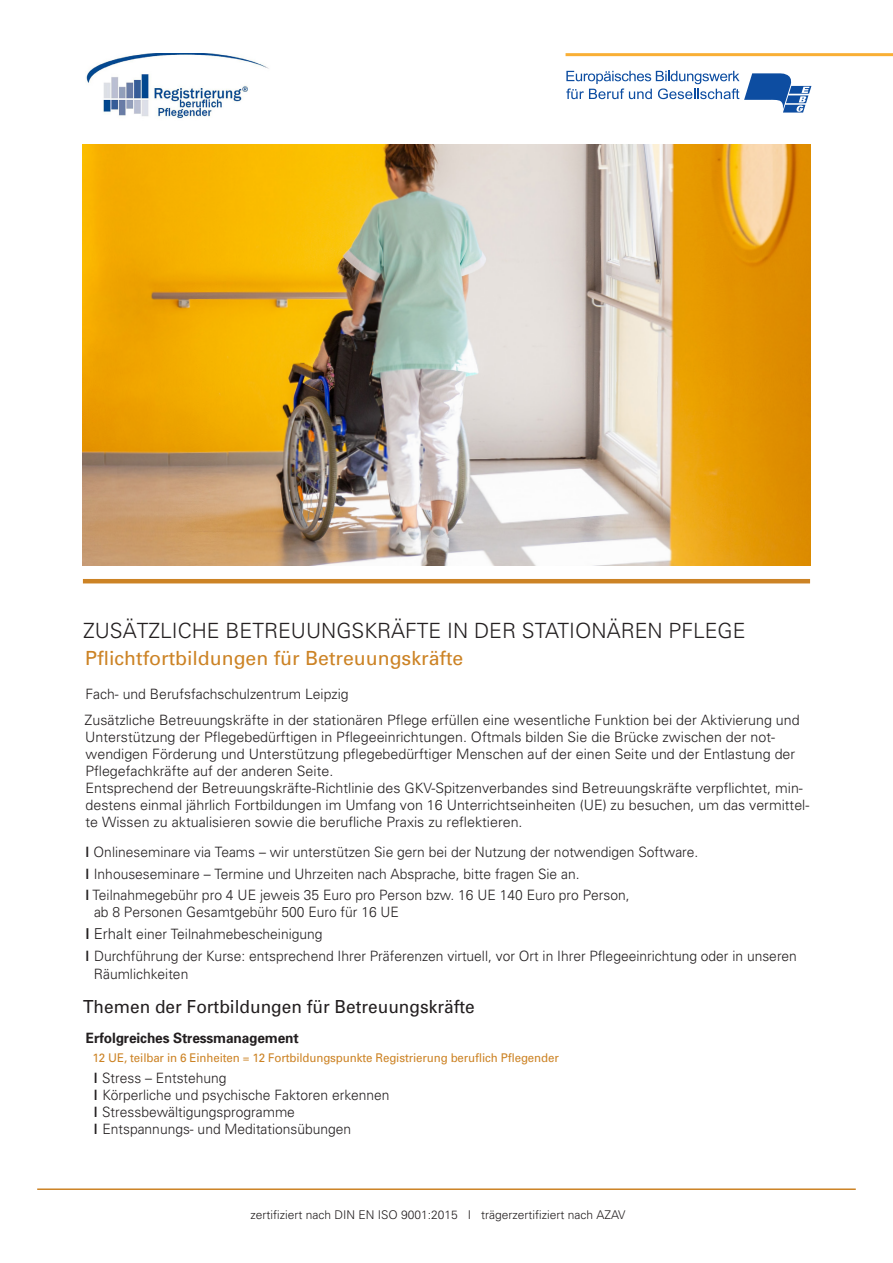
<style>
.page{position:relative;width:893px;height:1263px;background:#fff}
.page>*{position:absolute;margin:0;border:0;box-sizing:border-box;transform-origin:0 0}
.t1{font:300 21px "Univers";color:#231f20}
.t2{font:19.5px "Univers";color:#cc8325}
.headline_2{font:18px "Univers";color:#231f20;scale:.96 1}
.fließtext{font:300 14.25px/17.1px "Univers";color:#231f20}
.fließtext_links{font:300 14.25px "Univers";color:#231f20}
.liste_einzug_nummer{font:700 14.25px "Univers";letter-spacing:-.01em;color:#231f20;scale:.96 1}
.ue{font:12px "Univers";letter-spacing:-.01em;color:#cc8325;scale:.96 1}
.t3{font:300 12px "Univers";color:#231f20}
.s1{font-weight:700}
.s2{font-weight:700;font-size:15px}
.s3{font-size:15px}
</style>
<div class="page">
<hr style="left:37px;top:1188px;width:819px;height:2px;background:#cc8325">
<hr style="left:566px;top:53px;width:327px;height:3px;background:#f9af35">
<svg style="left:566px;top:71px;width:245px;height:42px"></svg>
<hr style="left:83px;top:579px;width:727px;height:4px;background:#cc8325">
<img style="left:83px;top:145px;width:727px;height:421px">
<img style="left:86px;top:53px;width:183px;height:66px">
<p class="t1" style="left:83px;top:618px;width:664px">ZUSÄTZLICHE BETREUUNGSKRÄFTE IN DER STATIONÄREN PFLEGE</p>
<p class="t2" style="left:85px;top:646px;width:380px">Pflichtfortbildungen für Betreuungskräfte</p>
<p class="fließtext_links" style="left:85px;top:685px;width:265px">Fach- und Berufsfachschulzentrum Leipzig</p>
<p class="fließtext" style="left:85px;top:711px;width:717px">Zusätzliche Betreuungskräfte in der stationären Pflege erfüllen eine wesentliche Funktion bei der Aktivierung und Unterstützung der Pflegebedürftigen in Pflegeeinrichtungen. Oftmals bilden Sie die Brücke zwischen der not&shy;wendigen Förderung und Unterstützung pflegebedürftiger Menschen auf der einen Seite und der Entlastung der Pflegefachkräfte auf der anderen Seite.</p>
<p class="fließtext" style="left:85px;top:779px;width:725px">Entsprechend der Betreuungskräfte-Richtlinie des GKV-Spitzenverbandes sind Betreuungskräfte verpflichtet, min&shy;destens einmal jährlich Fortbildungen im Umfang von 16 Unterrichtseinheiten (UE) zu besuchen, um das vermittel&shy;te Wissen zu aktualisieren sowie die berufliche Praxis zu reflektieren.</p>
<p class="fließtext" style="left:85px;top:843px;width:614px"><span class="s1">|</span> Onlineseminare via Teams – wir unterstützen Sie gern bei der Nutzung der notwendigen Software.</p>
<p class="fließtext" style="left:85px;top:864px;width:496px"><span class="s1">|</span> Inhouseseminare – Termine und Uhrzeiten nach Absprache, bitte fragen Sie an.</p>
<p class="fließtext" style="left:94px;top:886px;width:537px;text-indent:-9px"><span class="s1">|</span> Teilnahmegebühr pro 4 UE jeweis 35 Euro pro Person bzw. 16 UE 140 Euro pro Person, ab 8 Personen Gesamtgebühr 500 Euro für 16 UE</p>
<p class="fließtext" style="left:85px;top:925px;width:239px"><span class="s2">|</span> <span class="s3">Erhalt</span> einer Teilnahmebescheinigung</p>
<p class="fließtext" style="left:94px;top:946px;width:705px;line-height:18px;text-indent:-8px"><span class="s1">|</span> Durchführung der Kurse: entsprechend Ihrer Präferenzen virtuell, vor Ort in Ihrer Pflegeeinrichtung oder in unseren<br>Räumlichkeiten</p>
<p class="headline_2" style="left:83px;top:995px;width:410px">Themen der Fortbildungen für Betreuungskräfte</p>
<p class="liste_einzug_nummer" style="left:86px;top:1029px;width:223px">Erfolgreiches Stressmanagement</p>
<p class="ue" style="left:93px;top:1050px;width:487px">12 UE, teilbar in 6 Einheiten = 12 Fortbildungspunkte Registrierung beruflich Pflegender</p>
<p class="fließtext" style="left:94px;top:1069px;width:134px"><span class="s1">|</span> Stress – Entstehung</p>
<p class="fließtext" style="left:94px;top:1086px;width:297px"><span class="s1">|</span> Körperliche und psychische Faktoren erkennen</p>
<p class="fließtext" style="left:94px;top:1103px;width:202px"><span class="s1">|</span> Stressbewältigungsprogramme</p>
<p class="fließtext" style="left:94px;top:1120px;width:259px"><span class="s1">|</span> Entspannungs- und Meditationsübungen</p>
<p class="t3" style="left:250px;top:1208px;width:377px">zertifiziert nach DIN EN ISO 9001:2015 I trägerzertifiziert nach AZAV</p>
</div>
